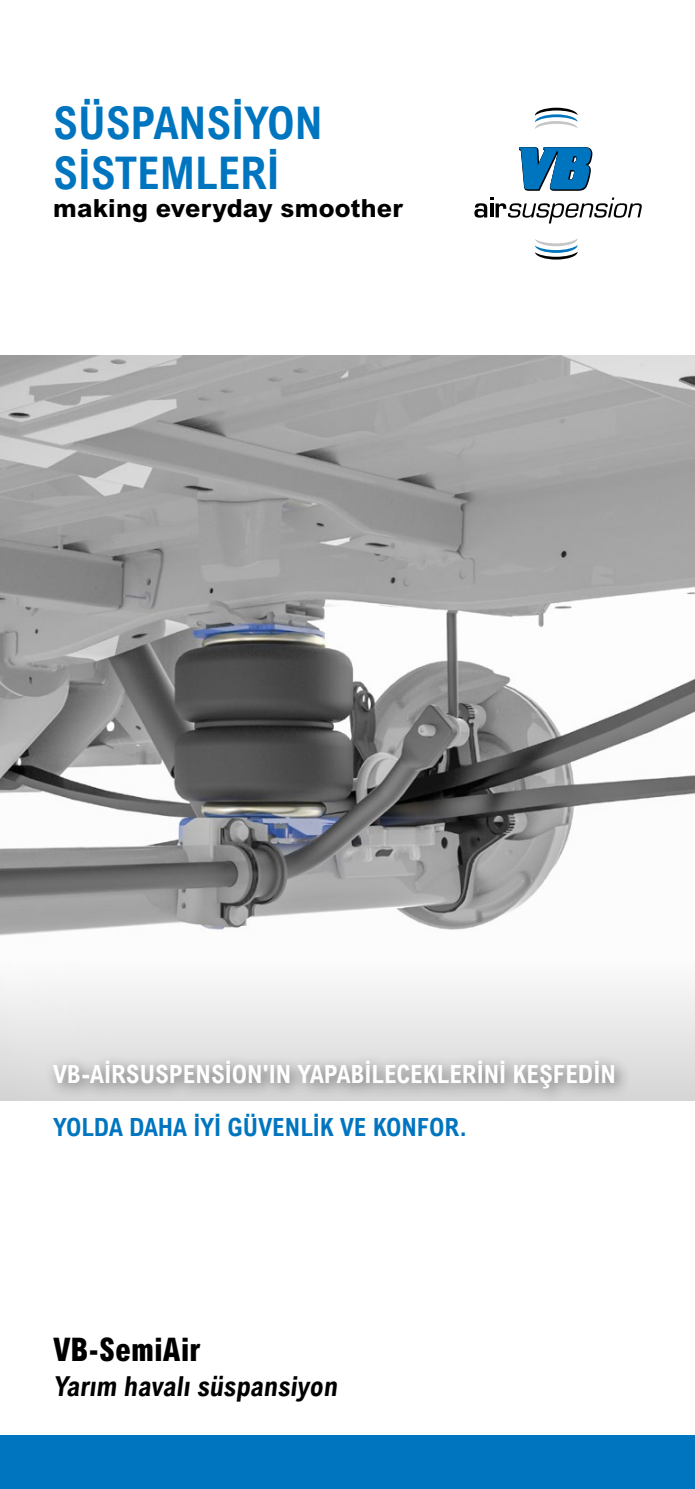
<style>
.page{position:relative;width:695px;height:1489px;background:#fff}
.page>*{position:absolute;margin:0;border:0;box-sizing:border-box;transform-origin:0 0}
.t1{font:700 45px/49.5px "Arial Nova Cond";color:#0075bf}
.t2{font:800 condensed 32.5px "Arial MT Std";color:#000}
.t3{font:700 27.5px "Arial Nova Cond";color:#000}
.t4{font:700 25px "Arial Nova Cond";color:#fff}
.t5{font:700 25px "Arial Nova Cond";color:#0075bf}
.t6{font:800 25px "Arial MT Std";letter-spacing:.01em;color:#000}
</style>
<div class="page">
<img style="left:0;top:356px;width:694px;height:372px">
<svg style="left:0;top:728px;width:694px;height:372px"></svg>
<svg style="left:535px;top:108px;width:42px;height:21px"></svg>
<svg style="left:535px;top:239px;width:42px;height:20px"></svg>
<svg style="left:474px;top:197px;width:168px;height:26px"></svg>
<svg style="left:519px;top:147px;width:73px;height:44px;background:#287fb6"></svg>
<div style="left:0;top:1435px;width:694px;height:53px;background:#0075bf"></div>
<div style="left:45px;top:1051px;width:585px;height:53px;background:#000;opacity:.5"></div>
<p class="t1" style="left:53px;top:97px;width:271px">SÜSPANSIYON<br>SISTEMLERI</p>
<p class="t6" style="left:53px;top:193px;width:351px">making everyday smoother</p>
<p class="t4" style="left:53px;top:1057px;width:564px">VB-AIRSUSPENSION'IN YAPABILECEKLERINI KEŞFEDIN</p>
<p class="t5" style="left:53px;top:1111px;width:416px">YOLDA DAHA IYI GÜVENLIK VE KONFOR.</p>
<p class="t2" style="left:53px;top:1329px;width:148px">VB-SemiAir</p>
<p class="t3" style="left:53px;top:1368px;width:289px">Yarım havalı süspansiyon</p>
</div>
